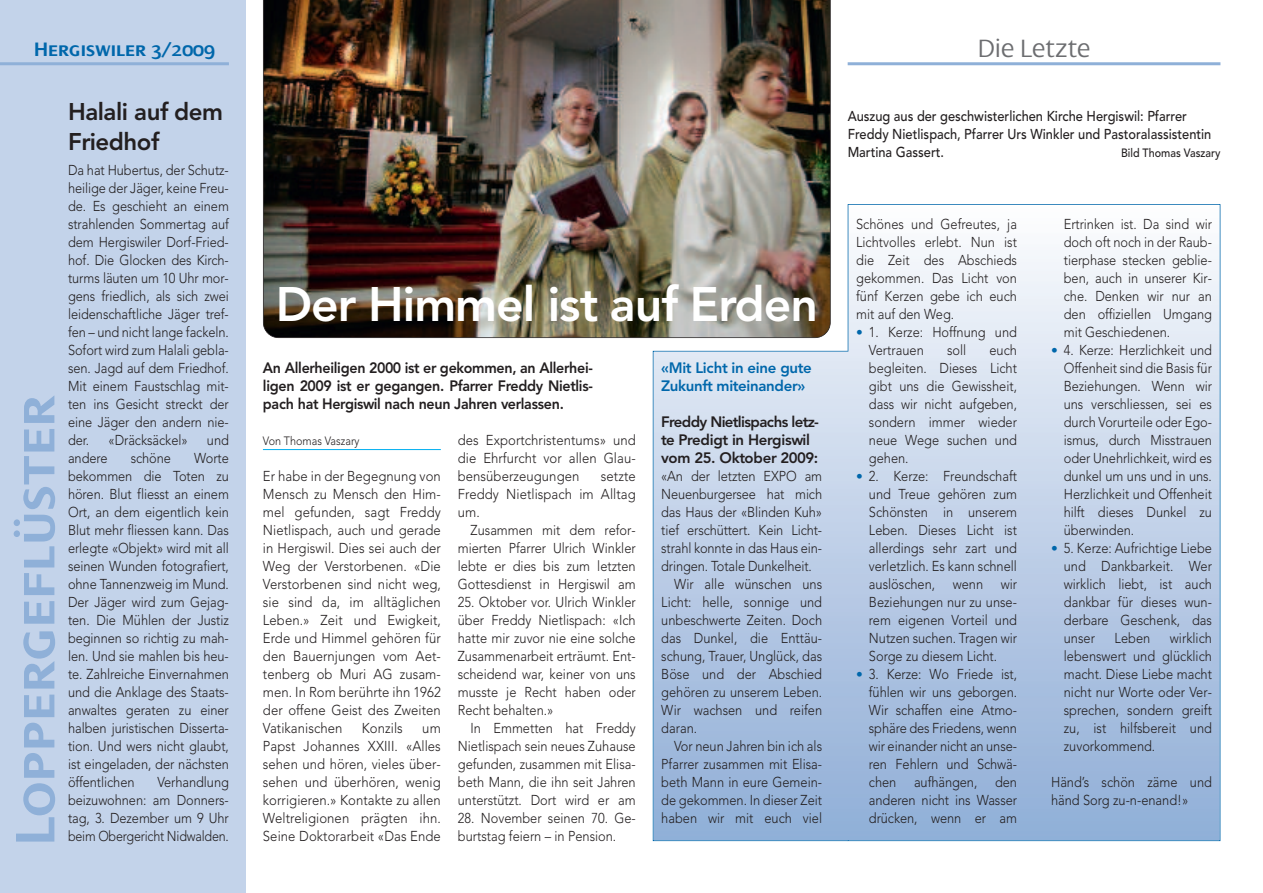
<style>
.page{position:relative;width:1263px;height:893px;background:#fff}
.page>*{position:absolute;margin:0;border:0;box-sizing:border-box;transform-origin:0 0}
.t1{font:60px "Dialog Semi Bold SC";color:#8fb0d8}
.t2{font:800 48px "Avenir";letter-spacing:-.02em;color:#fff}
.t3{font:300 27px "Dialog";color:#6c6d70}
.t4{font:800 24px/30px "Avenir";letter-spacing:-.02em;color:#231f20}
.t5{font:21px "Dialog Semi Bold SC";color:#0067ab}
.t6{font:800 15px/18px "Avenir";letter-spacing:-.02em;color:#231f20;text-align:justify;scale:.95 1}
.t7{font:800 15px/18px "Avenir";letter-spacing:-.02em;color:#231f20}
.t8{font:800 15px/18px "Avenir";letter-spacing:-.02em;color:#0067ab}
.t9{font:300 14.25px/18px "Avenir";color:#231f20;text-align:justify;scale:.9 1}
.t10{font:300 14.25px/18px "Avenir";color:#231f20;text-align:justify;scale:.92 1}
.t11{font:500 14.25px/18px "Avenir";color:#231f20;scale:.9 1}
.t12{font:500 12px "Avenir";color:#231f20;scale:.9 1}
.t13{font:300 12px "Avenir";color:#231f20;scale:.9 1}
.s1{font-size:13.5px;color:#0067ab}
</style>
<div class="page">
<svg style="left:653px;top:204px;width:567px;height:637px;background:#c0d1e8"></svg>
<img style="left:263px;top:0;width:568px;height:338px">
<hr style="left:848px;top:62px;width:372px;height:3px;background:#8fb0d8">
<div style="left:0;top:0;width:246px;height:893px;background:#c3d3ea"></div>
<hr style="left:0;top:62px;width:229px;height:3px;background:#8fb0d8">
<hr style="left:263px;top:449px;width:178px;height:1px;background:#00aeef">
<h3 class="t5" style="left:34px;top:37px;width:183px">Hergiswiler 3/2009</h3>
<h1 class="t1" style="left:-1px;top:845px;width:452px;rotate:-90deg">Loppergeflüster</h1>
<h3 class="t4" style="left:68px;top:99px;width:157px">Halali auf dem<br>Friedhof</h3>
<p class="t9" style="left:68px;top:162px;width:180px">Da hat Hubertus, der Schutz&shy;heilige der Jäger, keine Freu&shy;de. Es geschieht an einem strahlenden Sommertag auf dem Hergiswiler Dorf-Fried&shy;hof. Die Glocken des Kirch&shy;turms läuten um 10 Uhr mor&shy;gens friedlich, als sich zwei leidenschaftliche Jäger tref&shy;fen – und nicht lange fackeln.<br>Sofort wird zum Halali gebla&shy;sen. Jagd auf dem Friedhof.<br>Mit einem Faustschlag mit&shy;ten ins Gesicht streckt der eine Jäger den andern nie&shy;der.</p>
<p class="t9" style="left:109px;top:432px;width:89px">«Dräcksäckel»</p>
<p class="t9" style="left:207px;top:432px;width:26px">und</p>
<p class="t9" style="left:68px;top:450px;width:45px">andere</p>
<p class="t9" style="left:131px;top:450px;width:46px">schöne</p>
<p class="t9" style="left:68px;top:450px;width:180px;text-indent:126px">Worte bekommen die Toten zu hören. Blut fliesst an einem Ort, an dem eigentlich kein Blut mehr fliessen kann. Das erlegte «Objekt» wird mit all seinen Wunden fotografiert, ohne Tannenzweig im Mund.<br>Der Jäger wird zum Gejag&shy;ten. Die Mühlen der Justiz beginnen so richtig zu mah&shy;len. Und sie mahlen bis heu&shy;te. Zahlreiche Einvernahmen und die Anklage des Staats&shy;anwaltes geraten zu einer halben juristischen Disserta&shy;tion. Und wers nicht glaubt, ist eingeladen, der nächsten öffentlichen</p>
<p class="t9" style="left:68px;top:774px;width:180px;text-indent:89px">Verhandlung beizuwohnen: am Donners&shy;tag, 3. Dezember um 9 Uhr beim Obergericht Nidwalden.</p>
<h2 class="t2" style="left:276px;top:285px;width:544px">Der Himmel ist auf Erden</h2>
<p class="t6" style="left:263px;top:360px;width:349px">An Allerheiligen 2000 ist er gekommen, an Allerhei&shy;ligen 2009 ist er gegangen. Pfarrer Freddy Nietlis&shy;pach hat Hergiswil nach neun Jahren verlassen.</p>
<p class="t13" style="left:263px;top:436px;width:109px">Von Thomas Vaszary</p>
<p class="t10" style="left:263px;top:468px;width:195px">Er habe in der Begegnung von Mensch zu Mensch den Him&shy;mel gefunden, sagt Freddy Nietlispach, auch und gerade in Hergiswil. Dies sei auch der Weg der Verstorbenen. «Die Verstorbenen sind nicht weg, sie sind da, im alltäglichen Leben.» Zeit und Ewigkeit, Erde und Himmel gehören für den Bauernjungen vom Aet&shy;tenberg ob Muri AG zusam&shy;men. In Rom berührte ihn 1962 der offene Geist des Zweiten Vatikanischen</p>
<p class="t10" style="left:362px;top:720px;width:46px">Konzils</p>
<p class="t10" style="left:263px;top:720px;width:195px;text-indent:159px">um Papst Johannes XXIII. «Alles sehen und hören, vieles über&shy;sehen und überhören, wenig korrigieren.» Kontakte zu allen Weltreligionen prägten ihn.<br>Seine Doktorarbeit «Das Ende</p>
<p class="t10" style="left:458px;top:432px;width:195px">des Exportchristentums» und die Ehrfurcht vor allen Glau&shy;bensüberzeugungen</p>
<p class="t10" style="left:458px;top:468px;width:195px;text-indent:143px">setzte Freddy Nietlispach im Alltag um.</p>
<p class="t9" style="left:458px;top:522px;width:199px;text-indent:13px">Zusammen mit dem refor&shy;mierten Pfarrer Ulrich Winkler lebte er dies bis zum letzten Gottesdienst in Hergiswil am</p>
<p class="t9" style="left:458px;top:594px;width:199px">25. Oktober vor. Ulrich Winkler über Freddy Nietlispach: «Ich hatte mir zuvor nie eine solche Zusammenarbeit erträumt. Ent&shy;scheidend war, keiner von uns musste je Recht haben oder Recht behalten.»</p>
<p class="t9" style="left:458px;top:720px;width:199px;text-indent:13px">In Emmetten hat Freddy Nietlispach sein neues Zuhause gefunden, zusammen mit Elisa&shy;beth Mann, die ihn seit Jahren unterstützt. Dort wird er am</p>
<p class="t9" style="left:458px;top:810px;width:199px">28. November seinen 70. Ge&shy;burtstag feiern – in Pension.</p>
<p class="t8" style="left:661px;top:360px;width:152px">«Mit Licht in eine gute<br>Zukunft miteinander»</p>
<p class="t7" style="left:661px;top:414px;width:159px">Freddy Nietlispachs letz&shy;te Predigt in Hergiswil vom 25. Oktober 2009:</p>
<p class="t9" style="left:661px;top:468px;width:180px">«An der letzten EXPO am</p>
<p class="t9" style="left:661px;top:486px;width:180px">Neuenburgersee hat mich</p>
<p class="t9" style="left:661px;top:504px;width:180px">das Haus der «Blinden Kuh»</p>
<p class="t9" style="left:661px;top:522px;width:180px">tief erschüttert. Kein Licht-</p>
<p class="t9" style="left:661px;top:540px;width:180px">strahl konnte in das Haus ein-</p>
<p class="t9" style="left:661px;top:558px;width:169px">dringen. Totale Dunkelheit.</p>
<p class="t9" style="left:674px;top:576px;width:166px">Wir alle wünschen uns</p>
<p class="t9" style="left:661px;top:594px;width:180px">Licht: helle, sonnige und</p>
<p class="t9" style="left:661px;top:612px;width:180px">unbeschwerte Zeiten. Doch</p>
<p class="t9" style="left:661px;top:630px;width:180px">das Dunkel, die Enttäu-</p>
<p class="t9" style="left:661px;top:648px;width:180px">schung, Trauer, Unglück, das</p>
<p class="t9" style="left:661px;top:666px;width:180px">Böse und der Abschied</p>
<p class="t9" style="left:661px;top:684px;width:180px">gehören zu unserem Leben.</p>
<p class="t9" style="left:661px;top:702px;width:180px">Wir wachsen und reifen</p>
<p class="t9" style="left:661px;top:720px;width:41px">daran.</p>
<p class="t9" style="left:674px;top:738px;width:166px">Vor neun Jahren bin ich als</p>
<p class="t9" style="left:661px;top:756px;width:180px">Pfarrer zusammen mit Elisa-</p>
<p class="t9" style="left:661px;top:774px;width:180px">beth Mann in eure Gemein-</p>
<p class="t9" style="left:661px;top:792px;width:180px">de gekommen. In dieser Zeit</p>
<p class="t9" style="left:661px;top:810px;width:180px">haben wir mit euch viel</p>
<h3 class="t3" style="left:978px;top:32px;width:114px">Die Letzte</h3>
<p class="t11" style="left:848px;top:108px;width:406px">Auszug aus der geschwisterlichen Kirche Hergiswil: Pfarrer<br>Freddy Nietlispach, Pfarrer Urs Winkler und Pastoralassistentin<br>Martina Gassert.</p>
<p class="t12" style="left:1121px;top:148px;width:112px">Bild Thomas Vaszary</p>
<p class="t9" style="left:856px;top:216px;width:180px">Schönes und Gefreutes, ja Lichtvolles erlebt. Nun ist die Zeit des Abschieds gekommen. Das Licht von fünf Kerzen gebe ich euch mit auf den Weg.</p>
<p class="t9" style="left:869px;top:324px;width:166px;text-indent:-13px"><span class="s1">•</span> 1. Kerze: Hoffnung und<br>Vertrauen</p>
<p class="t9" style="left:869px;top:342px;width:166px;text-indent:121px">euch begleiten. Dieses Licht gibt uns die Gewissheit, dass wir nicht aufgeben, sondern immer wieder neue Wege suchen und gehen.</p>
<p class="t9" style="left:869px;top:468px;width:166px;text-indent:-13px"><span class="s1">•</span> 2. Kerze: Freundschaft und Treue gehören zum Schönsten in unserem Leben. Dieses Licht ist allerdings sehr zart und verletzlich. Es kann schnell auslöschen, wenn wir Beziehungen nur zu unse&shy;rem eigenen Vorteil und Nutzen suchen. Tragen wir Sorge zu diesem Licht.</p>
<p class="t9" style="left:869px;top:666px;width:166px;text-indent:-13px"><span class="s1">•</span> 3. Kerze: Wo Friede ist, fühlen wir uns geborgen.<br>Wir schaffen eine Atmo&shy;sphäre des Friedens, wenn wir einander nicht an unse&shy;ren Fehlern und Schwä&shy;chen aufhängen, den anderen nicht ins Wasser drücken, wenn er am</p>
<p class="t9" style="left:947px;top:342px;width:23px">soll</p>
<p class="t9" style="left:1064px;top:216px;width:166px">Ertrinken ist. Da sind wir doch oft noch in der Raub&shy;tierphase stecken geblie&shy;ben, auch in unserer Kir&shy;che. Denken wir nur an den offiziellen Umgang mit Geschiedenen.</p>
<p class="t9" style="left:1064px;top:342px;width:166px;text-indent:-13px"><span class="s1">•</span> 4. Kerze: Herzlichkeit und Offenheit sind die Basis für Beziehungen. Wenn wir uns verschliessen, sei es durch Vorurteile oder Ego&shy;ismus, durch Misstrauen oder Unehrlichkeit, wird es dunkel um uns und in uns.<br>Herzlichkeit und Offenheit hilft dieses Dunkel zu überwinden.</p>
<p class="t9" style="left:1064px;top:540px;width:166px;text-indent:-13px"><span class="s1">•</span> 5. Kerze: Aufrichtige Liebe und Dankbarkeit. Wer wirklich liebt, ist auch dankbar für dieses wun&shy;derbare Geschenk, das unser</p>
<p class="t9" style="left:1064px;top:630px;width:166px;text-indent:106px">wirklich lebenswert und glücklich macht. Diese Liebe macht nicht nur Worte oder Ver&shy;sprechen, sondern greift zu, ist hilfsbereit und zuvorkommend.</p>
<p class="t9" style="left:1051px;top:774px;width:180px">Händ’s schön zäme und händ Sorg zu-n-enand!»</p>
<p class="t9" style="left:1114px;top:630px;width:41px">Leben</p>
</div>
